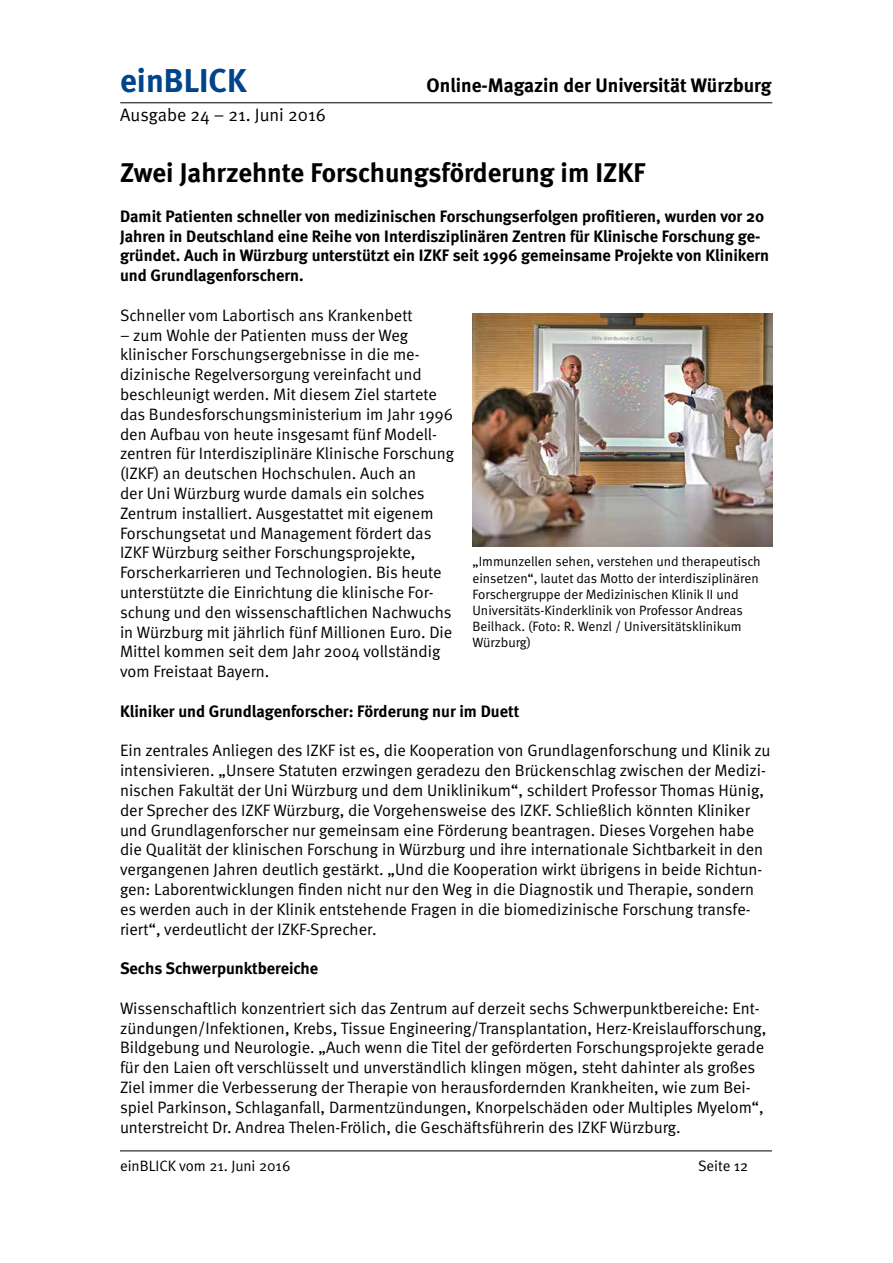
<style>
.page{position:relative;width:893px;height:1263px;background:#fff}
.page>*{position:absolute;margin:0;border:0;box-sizing:border-box;transform-origin:0 0}
.t1{font:700 33px "Meta";color:#004489}
.t2{font:700 27px "Meta";color:#000}
.t3{font:700 19.5px "Meta";color:#000}
.t4{font:18px "Meta Normal";color:#000}
.t5{font:16.5px/19.8px "Meta Normal";color:#000}
.t6{font:700 16.5px/19.8px "Meta";color:#000}
.t7{font:15px "Meta Normal";color:#000}
.t8{font:13.5px/16.2px "Meta Normal";color:#000}
</style>
<div class="page">
<hr style="left:120px;top:102px;width:652px;height:1px;background:#000">
<hr style="left:120px;top:1150px;width:652px;height:1px;background:#000">
<img style="left:472px;top:314px;width:301px;height:232px">
<h1 class="t1" style="left:120px;top:61px;width:128px">einBLICK</h1>
<p class="t3" style="left:427px;top:74px;width:346px">Online-Magazin der Universität Würzburg</p>
<p class="t4" style="left:120px;top:105px;width:207px">Ausgabe 24 – 21. Juni 2016</p>
<h2 class="t2" style="left:120px;top:157px;width:527px">Zwei Jahrzehnte Forschungsförderung im IZKF</h2>
<p class="t6" style="left:120px;top:206px;width:651px">Damit Patienten schneller von medizinischen Forschungserfolgen profitieren, wurden vor 20<br>Jahren in Deutschland eine Reihe von Interdisziplinären Zentren für Klinische Forschung ge&shy;gründet. Auch in Würzburg unterstützt ein IZKF seit 1996 gemeinsame Projekte von Klinikern und Grundlagenforschern.</p>
<p class="t5" style="left:120px;top:305px;width:294px">Schneller vom Labortisch ans Krankenbett</p>
<p class="t5" style="left:120px;top:325px;width:336px">– zum Wohle der Patienten muss der Weg klinischer Forschungsergebnisse in die me&shy;dizinische Regelversorgung vereinfacht und beschleunigt werden. Mit diesem Ziel startete das Bundesforschungsministerium im Jahr 1996 den Aufbau von heute insgesamt fünf Modell&shy;zentren für Interdisziplinäre Klinische Forschung (IZKF) an deutschen Hochschulen. Auch an<br>der Uni Würzburg wurde damals ein solches Zentrum installiert. Ausgestattet mit eigenem Forschungsetat und Management fördert das IZKF Würzburg seither Forschungsprojekte, Forscherkarrieren und Technologien. Bis heute unterstützte die Einrichtung die klinische For&shy;schung und den wissenschaftlichen Nachwuchs in Würzburg mit jährlich fünf Millionen Euro. Die Mittel kommen seit dem Jahr 2004 vollständig vom Freistaat Bayern.</p>
<p class="t6" style="left:120px;top:701px;width:401px">Kliniker und Grundlagenforscher: Förderung nur im Duett</p>
<p class="t5" style="left:120px;top:740px;width:652px">Ein zentrales Anliegen des IZKF ist es, die Kooperation von Grundlagenforschung und Klinik zu intensivieren. „Unsere Statuten erzwingen geradezu den Brückenschlag zwischen der Medizi&shy;nischen Fakultät der Uni Würzburg und dem Uniklinikum“, schildert Professor Thomas Hünig, der Sprecher des IZKF Würzburg, die Vorgehensweise des IZKF. Schließlich könnten Kliniker und Grundlagenforscher nur gemeinsam eine Förderung beantragen. Dieses Vorgehen habe die Qualität der klinischen Forschung in Würzburg und ihre internationale Sichtbarkeit in den vergangenen Jahren deutlich gestärkt. „Und die Kooperation wirkt übrigens in beide Richtun&shy;gen: Laborentwicklungen finden nicht nur den Weg in die Diagnostik und Therapie, sondern es werden auch in der Klinik entstehende Fragen in die biomedizinische Forschung transfe&shy;riert“, verdeutlicht der IZKF-Sprecher.</p>
<p class="t6" style="left:120px;top:958px;width:200px">Sechs Schwerpunktbereiche</p>
<p class="t5" style="left:120px;top:998px;width:648px">Wissenschaftlich konzentriert sich das Zentrum auf derzeit sechs Schwerpunktbereiche: Ent&shy;zündungen/Infektionen, Krebs, Tissue Engineering/Transplantation, Herz-Kreislaufforschung, Bildgebung und Neurologie. „Auch wenn die Titel der geförderten Forschungsprojekte gerade für den Laien oft verschlüsselt und unverständlich klingen mögen, steht dahinter als großes Ziel immer die Verbesserung der Therapie von herausfordernden Krankheiten, wie zum Bei&shy;spiel Parkinson, Schlaganfall, Darmentzündungen, Knorpelschäden oder Multiples Myelom“, unterstreicht Dr. Andrea Thelen-Frölich, die Geschäftsführerin des IZKF Würzburg.</p>
<p class="t8" style="left:472px;top:553px;width:290px">„Immunzellen sehen, verstehen und therapeutisch einsetzen“, lautet das Motto der interdisziplinären Forschergruppe der Medizinischen Klinik II und Universitäts-Kinderklinik von Professor Andreas Beilhack. (Foto: R. Wenzl / Universitätsklinikum Würzburg)</p>
<p class="t7" style="left:120px;top:1157px;width:172px">einBLICK vom 21. Juni 2016</p>
<p class="t7" style="left:698px;top:1157px;width:52px">Seite 12</p>
</div>
